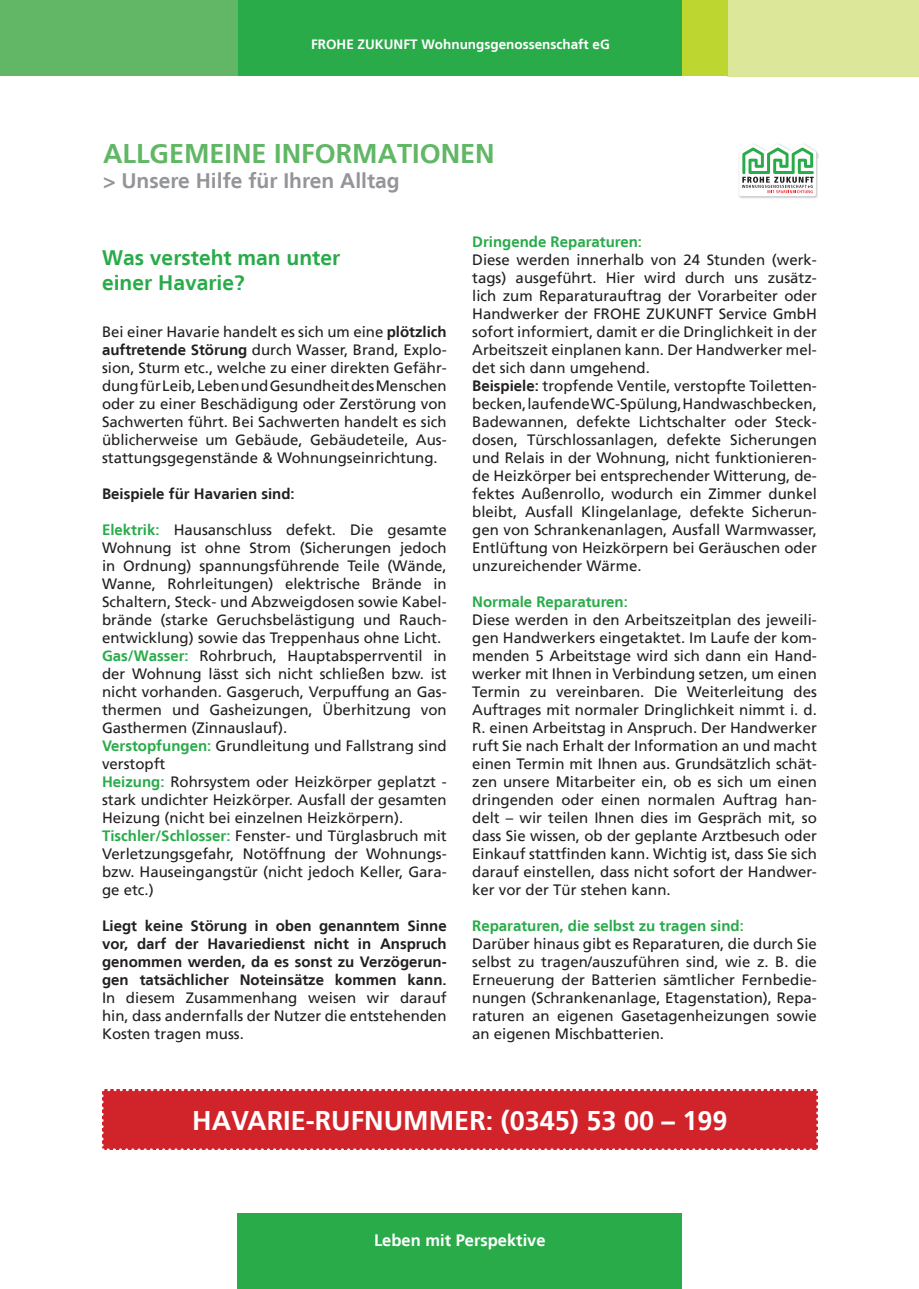
<style>
.page{position:relative;width:919px;height:1289px;background:#fff}
.page>*{position:absolute;margin:0;border:0;box-sizing:border-box;transform-origin:0 0}
.t1{font:700 27px "Frutiger LT";color:#fff}
.t2{font:700 27px "Frutiger LT";color:#61b766}
.t3{font:700 21px/25.2px "Frutiger LT";color:#29ab4a}
.t4{font:700 21px "Frutiger LT";color:#939598}
.t5{font:700 16.5px "Frutiger LT";color:#fff}
.t6{font:15px/18px "Frutiger LT";color:#231f20;text-align:justify}
.t7{font:700 15px/18px "Frutiger LT";color:#231f20;text-align:justify}
.t8{font:700 15px "Frutiger LT";color:#29ab4a}
.t9{font:700 13.5px "Frutiger LT";color:#fff}
.s1{font-weight:700}
.s2{font-weight:700;color:#29ab4a}
</style>
<div class="page">
<div style="left:237px;top:0;width:446px;height:76px;background:#29ab4a"></div>
<div style="left:727px;top:0;width:191px;height:76px;background:#dde799"></div>
<div style="left:682px;top:0;width:45px;height:76px;background:#bed630"></div>
<div style="left:0;top:0;width:237px;height:76px;background:#61b766"></div>
<div style="left:237px;top:1212px;width:445px;height:76px;background:#29ab4a"></div>
<img style="left:738px;top:151px;width:81px;height:48px">
<svg style="left:739px;top:144px;width:77px;height:52px"></svg>
<div style="left:102px;top:1089px;width:716px;height:61px;background:#d1232a"></div>
<p class="t9" style="left:311px;top:37px;width:300px">FROHE ZUKUNFT Wohnungsgenossenschaft eG</p>
<h1 class="t2" style="left:103px;top:138px;width:393px">ALLGEMEINE INFORMATIONEN</h1>
<h2 class="t4" style="left:103px;top:169px;width:298px">&gt; Unsere Hilfe für Ihren Alltag</h2>
<h2 class="t3" style="left:102px;top:245px;width:240px">Was versteht man unter einer Havarie?</h2>
<p class="t6" style="left:102px;top:323px;width:346px">Bei einer Havarie handelt es sich um eine <span class="s1">plötzlich auftretende Störung</span> durch Wasser, Brand, Explo&shy;sion, Sturm etc., welche zu einer direkten Gefähr&shy;dung für Leib, Leben und Gesundheit des Menschen oder zu einer Beschädigung oder Zerstörung von Sachwerten führt. Bei Sachwerten handelt es sich üblicherweise um Gebäude, Gebäudeteile, Aus&shy;stattungsgegenstände &amp; Wohnungseinrichtung.</p>
<p class="t7" style="left:102px;top:485px;width:194px">Beispiele für Havarien sind:</p>
<p class="t6" style="left:102px;top:521px;width:346px;text-align:left"><span class="s2">Elektrik:</span> Hausanschluss defekt. Die gesamte Wohnung ist ohne Strom (Sicherungen jedoch in Ordnung) spannungsführende Teile (Wände, Wanne, Rohrleitungen) elektrische Brände in Schaltern, Steck- und Abzweigdosen sowie Kabel&shy;brände (starke Geruchsbelästigung und Rauch&shy;entwicklung) sowie das Treppenhaus ohne Licht.<br><span class="s2">Gas/Wasser:</span> Rohrbruch, Hauptabsperrventil in der Wohnung lässt sich nicht schließen bzw. ist nicht vorhanden. Gasgeruch, Verpuffung an Gas&shy;thermen und Gasheizungen, Überhitzung von Gasthermen (Zinnauslauf).<br><span class="s2">Verstopfungen:</span> Grundleitung und Fallstrang sind verstopft<br><span class="s2">Heizung:</span> Rohrsystem oder Heizkörper geplatzt - stark undichter Heizkörper. Ausfall der gesamten Heizung (nicht bei einzelnen Heizkörpern).<br><span class="s2">Tischler/Schlosser:</span> Fenster- und Türglasbruch mit Verletzungsgefahr, Notöffnung der Wohnungs&shy;bzw. Hauseingangstür (nicht jedoch Keller, Gara&shy;ge etc.)</p>
<p class="t7" style="left:102px;top:917px;width:346px">Liegt keine Störung in oben genanntem Sinne vor, darf der Havariedienst nicht in Anspruch genommen werden, da es sonst zu Verzögerun&shy;gen tatsächlicher Noteinsätze kommen kann.</p>
<p class="t6" style="left:102px;top:989px;width:346px">In diesem Zusammenhang weisen wir darauf hin, dass andernfalls der Nutzer die entstehenden Kosten tragen muss.</p>
<p class="t8" style="left:472px;top:233px;width:171px">Dringende Reparaturen:</p>
<p class="t6" style="left:472px;top:251px;width:346px;text-align:left">Diese werden innerhalb von 24 Stunden (werk&shy;tags) ausgeführt. Hier wird durch uns zusätz&shy;lich zum Reparaturauftrag der Vorarbeiter oder Handwerker der FROHE ZUKUNFT Service GmbH sofort informiert, damit er die Dringlichkeit in der Arbeitszeit einplanen kann. Der Handwerker mel&shy;det sich dann umgehend.<br><span class="s1">Beispiele:</span> tropfende Ventile, verstopfte Toiletten&shy;becken, laufende WC-Spülung, Handwaschbecken, Badewannen, defekte Lichtschalter oder Steck&shy;dosen, Türschlossanlagen, defekte Sicherungen und Relais in der Wohnung, nicht funktionieren&shy;de Heizkörper bei entsprechender Witterung, de&shy;fektes Außenrollo, wodurch ein Zimmer dunkel bleibt, Ausfall Klingelanlage, defekte Sicherun&shy;gen von Schrankenanlagen, Ausfall Warmwasser, Entlüftung von Heizkörpern bei Geräuschen oder unzureichender Wärme.</p>
<p class="t8" style="left:472px;top:593px;width:157px">Normale Reparaturen:</p>
<p class="t6" style="left:472px;top:611px;width:346px">Diese werden in den Arbeitszeitplan des jeweili&shy;gen Handwerkers eingetaktet. Im Laufe der kom&shy;menden 5 Arbeitstage wird sich dann ein Hand&shy;werker mit Ihnen in Verbindung setzen, um einen Termin zu vereinbaren. Die Weiterleitung des Auftrages mit normaler Dringlichkeit nimmt i. d.<br>R. einen Arbeitstag in Anspruch. Der Handwerker ruft Sie nach Erhalt der Information an und macht einen Termin mit Ihnen aus. Grundsätzlich schät&shy;zen unsere Mitarbeiter ein, ob es sich um einen dringenden oder einen normalen Auftrag han&shy;delt – wir teilen Ihnen dies im Gespräch mit, so dass Sie wissen, ob der geplante Arztbesuch oder Einkauf stattfinden kann. Wichtig ist, dass Sie sich darauf einstellen, dass nicht sofort der Handwer&shy;ker vor der Tür stehen kann.</p>
<p class="t8" style="left:472px;top:917px;width:273px">Reparaturen, die selbst zu tragen sind:</p>
<p class="t6" style="left:472px;top:935px;width:346px">Darüber hinaus gibt es Reparaturen, die durch Sie selbst zu tragen/auszuführen sind, wie z. B. die Erneuerung der Batterien sämtlicher Fernbedie&shy;nungen (Schrankenanlage, Etagenstation), Repa&shy;raturen an eigenen Gasetagenheizungen sowie an eigenen Mischbatterien.</p>
<h1 class="t1" style="left:192px;top:1104px;width:537px">HAVARIE-RUFNUMMER: (0345) 53 00 – 199</h1>
<p class="t5" style="left:374px;top:1230px;width:173px">Leben mit Perspektive</p>
</div>
